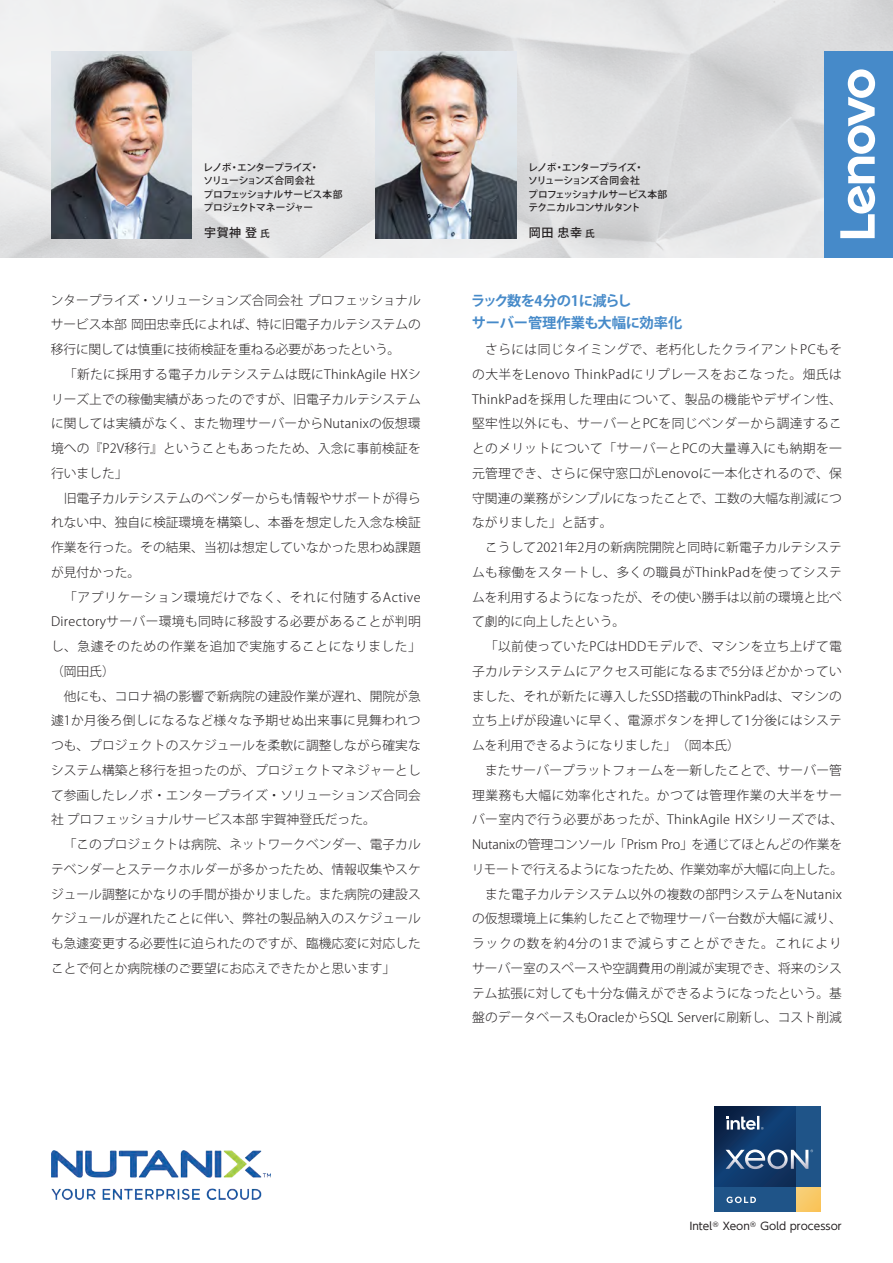
<style>
.page{position:relative;width:893px;height:1263px;background:#fff}
.page>*{position:absolute;margin:0;border:0;box-sizing:border-box;transform-origin:0 0}
.t1{font:700 14.25px/22.5px "Koz Go Pro";letter-spacing:-.02em;color:#468ac9}
.t2{font:300 12.75px/24.8px "Koz Go Pro";color:#231f20}
.t3{font:500 12px "Koz Go Pro";letter-spacing:.05em;color:#231f20}
.t4{font:10.5px "UD Shin Go Pro";letter-spacing:-.47em;color:#231f20}
.t5{font:500 9.75px/13.5px "Koz Go Pro";letter-spacing:-.045em;color:#231f20}
.s1{font-size:9.6px}
.s2{font-family:"Meiryo"}
</style>
<div class="page">
<svg style="left:715px;top:1107px;width:81px;height:81px;background:#0f3464"></svg>
<div style="left:796px;top:1107px;width:24px;height:81px;background:#1f5488"></div>
<div style="left:715px;top:1188px;width:81px;height:24px;background:#1f5488"></div>
<svg style="left:727px;top:1116px;width:37px;height:14px"></svg>
<div style="left:796px;top:1188px;width:24px;height:24px;background:linear-gradient(to right,#f8cd72,#f9c65e)"></div>
<svg style="left:726px;top:1196px;width:30px;height:7px"></svg>
<svg style="left:726px;top:1149px;width:87px;height:20px"></svg>
<img style="left:0;top:0;width:893px;height:257px">
<img style="left:51px;top:1151px;width:220px;height:48px">
<img style="left:51px;top:51px;width:140px;height:187px">
<img style="left:376px;top:51px;width:140px;height:187px">
<div style="left:825px;top:51px;width:68px;height:206px;background:#468ac9"></div>
<svg style="left:840px;top:69px;width:35px;height:169px"></svg>
<p class="t5" style="left:203px;top:161px;width:141px">レノボ・エンタープライズ・<br>ソリューションズ合同会社<br>プロフェッショナルサービス本部プロジェクトマネージャー</p>
<p class="t3" style="left:204px;top:225px;width:67px">宇賀神 登<span class="s1">氏</span></p>
<p class="t2" style="left:51px;top:288px;width:372px">ンタープライズ・ソリューションズ合同会社 プロフェッショナルサービス本部 岡田忠幸氏によれば、特に旧電子カルテシステムの移行に関しては慎重に技術検証を重ねる必要があったという。<br>　「新たに採用する電子カルテシステムは既にThinkAgile HXシリーズ上での稼働実績があったのですが、旧電子カルテシステムに関しては実績がなく、また物理サーバーからNutanixの仮想環境への『P2V移行』ということもあったため、入念に事前検証を行いました」<br>　旧電子カルテシステムのベンダーからも情報やサポートが得られない中、独自に検証環境を構築し、本番を想定した入念な検証作業を行った。その結果、当初は想定していなかった思わぬ課題が見付かった。<br>　「アプリケーション環境だけでなく、それに付随するActive<br>Directoryサーバー環境も同時に移設する必要があることが判明し、急遽そのための作業を追加で実施することになりました」（岡田氏）<br>　他にも、コロナ禍の影響で新病院の建設作業が遅れ、開院が急遽1か月後ろ倒しになるなど様々な予期せぬ出来事に見舞われつつも、プロジェクトのスケジュールを柔軟に調整しながら確実なシステム構築と移行を担ったのが、プロジェクトマネジャーとして参画したレノボ・エンタープライズ・ソリューションズ合同会社 プロフェッショナルサービス本部 宇賀神登氏だった。<br>　「このプロジェクトは病院、ネットワークベンダー、電子カルテベンダーとステークホルダーが多かったため、情報収集やスケジュール調整にかなりの手間が掛かりました。また病院の建設スケジュールが遅れたことに伴い、弊社の製品納入のスケジュールも急遽変更する必要性に迫られたのですが、臨機応変に対応したことで何とか病院様のご要望にお応えできたかと思います」</p>
<p class="t5" style="left:528px;top:161px;width:141px">レノボ・エンタープライズ・<br>ソリューションズ合同会社<br>プロフェッショナルサービス本部テクニカルコンサルタント</p>
<p class="t3" style="left:529px;top:225px;width:67px">岡田 忠幸<span class="s1">氏</span></p>
<p class="t1" style="left:471px;top:290px;width:213px">ラック数を4分の1に減らし<br>サーバー管理作業も大幅に効率化</p>
<p class="t2" style="left:472px;top:337px;width:373px">　さらには同じタイミングで、老朽化したクライアントPCもその大半をLenovo ThinkPadにリプレースをおこなった。畑氏はThinkPadを採用した理由について、製品の機能やデザイン性、堅牢性以外にも、サーバーとPCを同じベンダーから調達することのメリットについて「サーバーとPCの大量導入にも納期を一元管理でき、さらに保守窓口がLenovoに一本化されるので、保守関連の業務がシンプルになったことで、工数の大幅な削減につながりました」と話す。<br>　こうして2021年2月の新病院開院と同時に新電子カルテシステムも稼働をスタートし、多くの職員がThinkPadを使ってシステムを利用するようになったが、その使い勝手は以前の環境と比べて劇的に向上したという。<br>　「以前使っていたPCはHDDモデルで、マシンを立ち上げて電子カルテシステムにアクセス可能になるまで5分ほどかかっていました、それが新たに導入したSSD搭載のThinkPadは、マシンの立ち上げが段違いに早く、電源ボタンを押して1分後にはシステムを利用できるようになりました」（岡本氏）<br>　またサーバープラットフォームを一新したことで、サーバー管理業務も大幅に効率化された。かつては管理作業の大半をサーバー室内で行う必要があったが、ThinkAgile HXシリーズでは、Nutanixの管理コンソール「Prism Pro」を通じてほとんどの作業をリモートで行えるようになったため、作業効率が大幅に向上した。　また電子カルテシステム以外の複数の部門システムをNutanixの仮想環境上に集約したことで物理サーバー台数が大幅に減り、ラックの数を約4分の1まで減らすことができた。これによりサーバー室のスペースや空調費用の削減が実現でき、将来のシステム拡張に対しても十分な備えができるようになったという。基盤のデータベースもOracleからSQL Serverに刷新し、コスト削減</p>
<p class="t4" style="left:686px;top:1218px;width:161px">Intel<span class="s2">R</span> Xeon <span class="s2">R</span> Gold processor</p>
</div>
